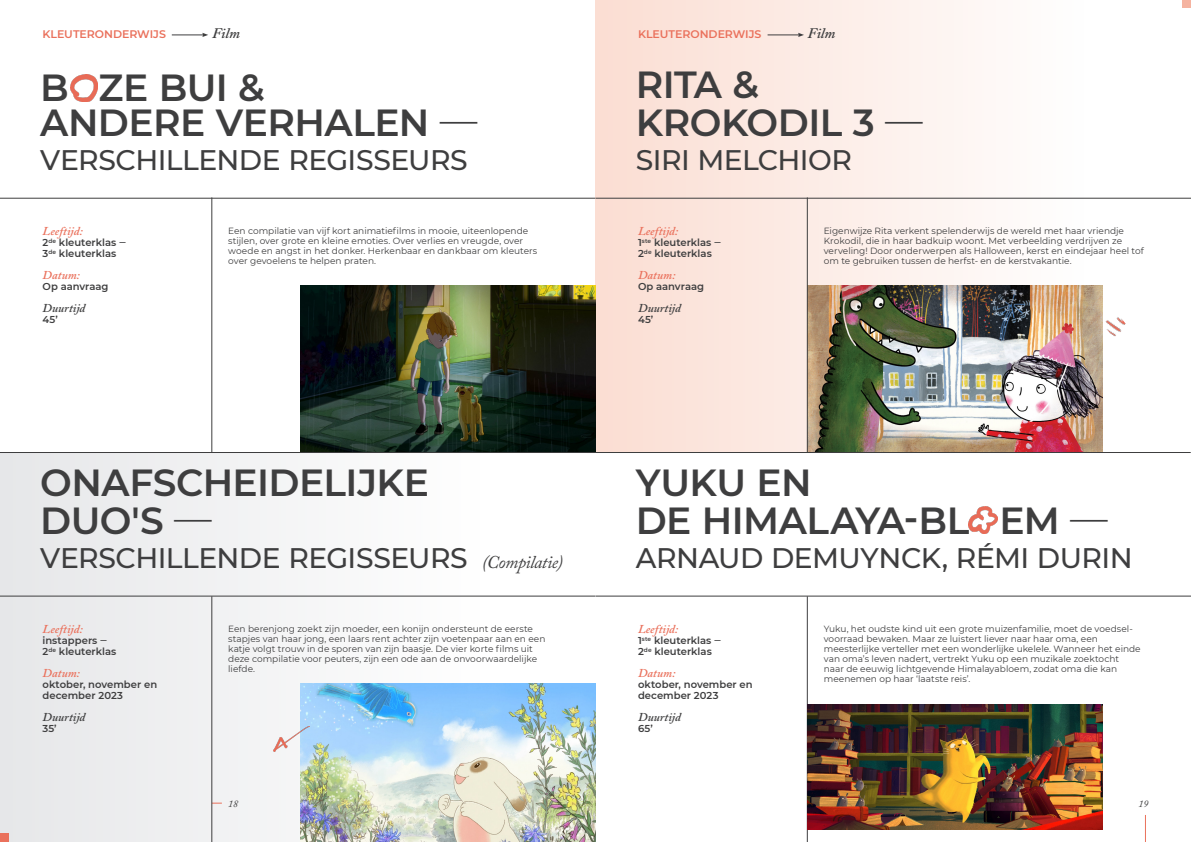
<style>
.page{position:relative;width:1191px;height:842px;background:#fff}
.page>*{position:absolute;margin:0;border:0;box-sizing:border-box;transform-origin:0 0}
._01_titel{font:600 37.7px/37.5px "Montserrat";letter-spacing:-.015em;color:#3e3e3f}
._02_gezelschap{font:500 28.2px "Montserrat";letter-spacing:-.015em;color:#3e3e3f}
.t1{font:italic 17.9px "Adobe Caslon Pro";letter-spacing:-.025em;color:#3e3e3f}
.Inleidingstekst{font:italic 600 14.5px "Adobe Caslon Pro";color:#3e3e3f}
.Inleidingstekst-2{font:italic 600 12px "Adobe Caslon Pro";color:#ea715c}
.Inleidingstekst-3{font:italic 600 12px "Adobe Caslon Pro";color:#3e3e3f}
.Inleidingstekst-4{font:600 11px "Montserrat";color:#ea715c}
.Inleidingstekst-5{font:600 10px/11px "Montserrat";color:#3e3e3f}
.t2{font:italic 10px "Adobe Caslon Pro";color:#3e3e3f}
.Inleidingstekst-6{font:9px/10px "Montserrat";color:#3e3e3f}
.s1{font-weight:300}
</style>
<div class="page">
<div style="left:0;top:452px;width:595px;height:390px;background:linear-gradient(to right,#e6e7e9,#fff)"></div>
<div style="left:595px;top:0;width:596px;height:453px;background:linear-gradient(to right,#fbded4,#fff)"></div>
<svg style="left:1145px;top:815px;width:1px;height:27px"></svg>
<hr style="left:172px;top:35px;width:32px;height:1px;background:#3e3e3f">
<svg style="left:202px;top:33px;width:6px;height:4px"></svg>
<hr style="left:767px;top:35px;width:32px;height:1px;background:#3e3e3f">
<svg style="left:798px;top:33px;width:6px;height:4px"></svg>
<div style="left:0;top:833px;width:9px;height:9px;background:#ea715c"></div>
<div style="left:1182px;top:0;width:9px;height:7px;background:#f5b3a0"></div>
<hr style="left:0;top:198px;width:595px;height:1px;background:#3e3e3f">
<hr style="left:595px;top:198px;width:596px;height:1px;background:#3e3e3f">
<hr style="left:211px;top:197px;width:1px;height:256px;background:#3e3e3f">
<hr style="left:211px;top:596px;width:1px;height:246px;background:#3e3e3f">
<hr style="left:807px;top:596px;width:1px;height:246px;background:#3e3e3f">
<img style="left:300px;top:285px;width:295px;height:167px">
<img style="left:808px;top:285px;width:294px;height:167px">
<img style="left:300px;top:683px;width:295px;height:159px">
<img style="left:807px;top:704px;width:295px;height:126px">
<hr style="left:0;top:596px;width:595px;height:1px;background:#3e3e3f">
<hr style="left:595px;top:596px;width:596px;height:1px;background:#3e3e3f">
<hr style="left:0;top:452px;width:595px;height:1px;background:#3e3e3f">
<hr style="left:587px;top:452px;width:603px;height:1px;background:#3e3e3f">
<hr style="left:807px;top:197px;width:1px;height:256px;background:#3e3e3f">
<img style="left:969px;top:506px;width:28px;height:28px">
<img style="left:71px;top:75px;width:26px;height:26px">
<img style="left:273px;top:726px;width:37px;height:26px">
<img style="left:1102px;top:313px;width:25px;height:25px">
<p class="Inleidingstekst-4" style="left:43px;top:26px;width:125px">KLEUTERONDERWIJS</p>
<p class="Inleidingstekst" style="left:212px;top:24px;width:29px">Film</p>
<p class="Inleidingstekst-4" style="left:638px;top:26px;width:125px">KLEUTERONDERWIJS</p>
<p class="Inleidingstekst" style="left:807px;top:24px;width:29px">Film</p>
<p class="_01_titel" style="left:40px;top:68px;width:439px;line-height:34.8px">B ZE BUI &amp;<br>ANDERE VERHALEN <span class="s1">—</span></p>
<p class="_02_gezelschap" style="left:40px;top:141px;width:429px">VERSCHILLENDE REGISSEURS</p>
<p class="_01_titel" style="left:635px;top:64px;width:288px">RITA &amp;<br>KROKODIL 3 <span class="s1">—</span></p>
<p class="_02_gezelschap" style="left:635px;top:141px;width:218px">SIRI MELCHIOR</p>
<p class="Inleidingstekst-2" style="left:43px;top:224px;width:42px">Leeftijd:</p>
<p class="Inleidingstekst-5" style="left:43px;top:237px;width:85px">2<sup>de</sup> kleuterklas ‒</p>
<p class="Inleidingstekst-5" style="left:43px;top:248px;width:75px">3<sup>de</sup> kleuterklas</p>
<p class="Inleidingstekst-2" style="left:43px;top:268px;width:39px">Datum:</p>
<p class="Inleidingstekst-5" style="left:43px;top:281px;width:68px">Op aanvraag</p>
<p class="Inleidingstekst-3" style="left:43px;top:301px;width:44px">Duurtijd</p>
<p class="Inleidingstekst-5" style="left:43px;top:314px;width:17px">45’</p>
<p class="Inleidingstekst-2" style="left:638px;top:224px;width:42px">Leeftijd:</p>
<p class="Inleidingstekst-5" style="left:638px;top:237px;width:85px">1<sup>ste</sup> kleuterklas ‒</p>
<p class="Inleidingstekst-5" style="left:638px;top:248px;width:75px">2<sup>de</sup> kleuterklas</p>
<p class="Inleidingstekst-2" style="left:638px;top:268px;width:39px">Datum:</p>
<p class="Inleidingstekst-5" style="left:638px;top:281px;width:68px">Op aanvraag</p>
<p class="Inleidingstekst-3" style="left:638px;top:301px;width:44px">Duurtijd</p>
<p class="Inleidingstekst-5" style="left:638px;top:314px;width:17px">45’</p>
<p class="Inleidingstekst-6" style="left:228px;top:226px;width:310px">Een compilatie van vijf kort animatiefilms in mooie, uiteenlopende stijlen, over grote en kleine emoties. Over verlies en vreugde, over woede en angst in het donker. Herkenbaar en dankbaar om kleuters over gevoelens te helpen praten.</p>
<p class="Inleidingstekst-6" style="left:823px;top:226px;width:321px">Eigenwijze Rita verkent spelenderwijs de wereld met haar vriendje Krokodil, die in haar badkuip woont. Met verbeelding verdrijven ze verveling! Door onderwerpen als Halloween, kerst en eindejaar heel tof om te gebruiken tussen de herfst- en de kerstvakantie.</p>
<p class="_01_titel" style="left:40px;top:462px;width:390px">ONAFSCHEIDELIJKE<br>DUO'S <span class="s1">—</span></p>
<p class="_02_gezelschap" style="left:40px;top:539px;width:429px">VERSCHILLENDE REGISSEURS</p>
<p class="t1" style="left:482px;top:552px;width:82px">(Compilatie)</p>
<p class="_01_titel" style="left:635px;top:462px;width:474px">YUKU EN<br>DE HIMALAYA-BL EM <span class="s1">—</span></p>
<p class="_02_gezelschap" style="left:635px;top:539px;width:498px">ARNAUD DEMUYNCK, RÉMI DURIN</p>
<p class="Inleidingstekst-2" style="left:43px;top:622px;width:42px">Leeftijd:</p>
<p class="Inleidingstekst-5" style="left:43px;top:635px;width:66px">instappers ‒</p>
<p class="Inleidingstekst-5" style="left:43px;top:646px;width:75px">2<sup>de</sup> kleuterklas</p>
<p class="Inleidingstekst-2" style="left:43px;top:666px;width:39px">Datum:</p>
<p class="Inleidingstekst-5" style="left:43px;top:679px;width:116px">oktober, november en december 2023</p>
<p class="Inleidingstekst-3" style="left:43px;top:710px;width:44px">Duurtijd</p>
<p class="Inleidingstekst-5" style="left:43px;top:723px;width:16px">35’</p>
<p class="Inleidingstekst-2" style="left:638px;top:622px;width:42px">Leeftijd:</p>
<p class="Inleidingstekst-5" style="left:638px;top:635px;width:85px">1<sup>ste</sup> kleuterklas ‒</p>
<p class="Inleidingstekst-5" style="left:638px;top:646px;width:75px">2<sup>de</sup> kleuterklas</p>
<p class="Inleidingstekst-2" style="left:638px;top:666px;width:39px">Datum:</p>
<p class="Inleidingstekst-5" style="left:638px;top:679px;width:116px">oktober, november en december 2023</p>
<p class="Inleidingstekst-3" style="left:638px;top:710px;width:44px">Duurtijd</p>
<p class="Inleidingstekst-5" style="left:638px;top:723px;width:16px">65’</p>
<p class="Inleidingstekst-6" style="left:228px;top:624px;width:319px">Een berenjong zoekt zijn moeder, een konijn ondersteunt de eerste stapjes van haar jong, een laars rent achter zijn voetenpaar aan en een katje volgt trouw in de sporen van zijn baasje. De vier korte films uit deze compilatie voor peuters, zijn een ode aan de onvoorwaardelijke liefde.</p>
<p class="Inleidingstekst-6" style="left:823px;top:624px;width:318px">Yuku, het oudste kind uit een grote muizenfamilie, moet de voedsel&shy;voorraad bewaken. Maar ze luistert liever naar haar oma, een meesterlijke verteller met een wonderlijke ukelele. Wanneer het einde van oma’s leven nadert, vertrekt Yuku op een muzikale zoektocht naar de eeuwig lichtgevende Himalayabloem, zodat oma die kan meenemen op haar ‘laatste reis’.</p>
<p class="t2" style="left:228px;top:797px;width:11px">18</p>
<p class="t2" style="left:1138px;top:797px;width:11px">19</p>
</div>
